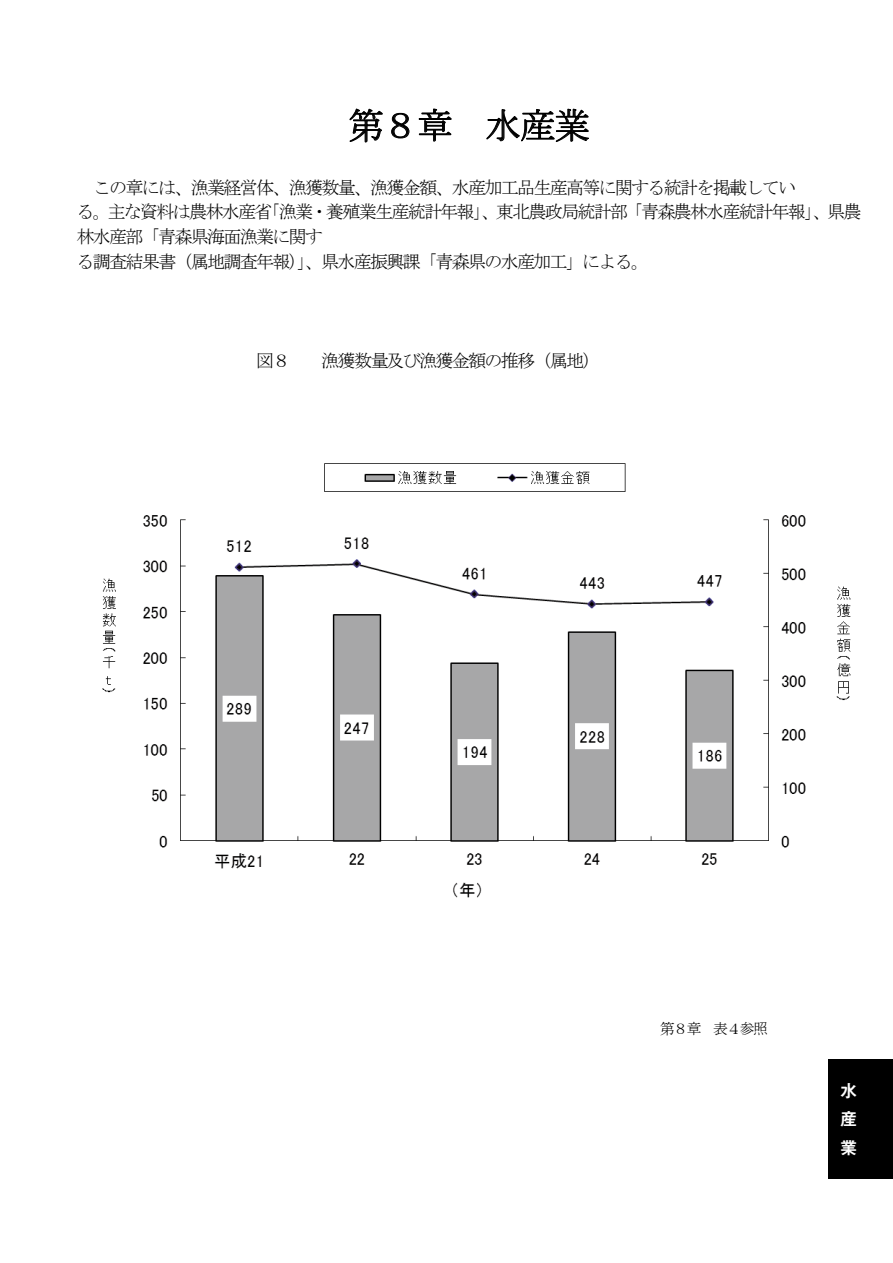
<style>
.page{position:relative;width:893px;height:1263px;background:#fff}
.page>*{position:absolute;margin:0;border:0;box-sizing:border-box;transform-origin:0 0}
.t1{font:36px "MS Mincho";letter-spacing:-.045em;color:#000}
.t2{font:18px/24.8px "MS Mincho";letter-spacing:-.095em;color:#000}
.t3{font:18px/26.8px "MS P Gothic";color:#fff;text-align:justify}
.t4{font:700 16.5px/28.8px "Gothic MB101 Pr 6 De";color:#fff;text-align:justify}
.t5{font:15px "MS Mincho";letter-spacing:-.115em;color:#000}
</style>
<div class="page">
<svg style="left:349px;top:108px;width:33px;height:34px"></svg>
<svg style="left:391px;top:113px;width:19px;height:26px"></svg>
<svg style="left:419px;top:108px;width:32px;height:34px"></svg>
<svg style="left:486px;top:108px;width:103px;height:34px"></svg>
<img style="left:102px;top:463px;width:749px;height:435px">
<div style="left:828px;top:1059px;width:65px;height:120px;background:#000"></div>
<h1 class="t1" style="left:348px;top:107px;width:244px">第８章 水産業</h1>
<p class="t2" style="left:77px;top:175px;width:786px;text-indent:16px">この章には、漁業経営体、漁獲数量、漁獲金額、水産加工品生産高等に関する統計を掲載してい<br>る。主な資料は農林水産省｢漁業・養殖業生産統計年報｣、東北農政局統計部「青森農林水産統計年報」、県農林水産部「青森県海面漁業に関す<br>る調査結果書（属地調査年報）」、県水産振興課「青森県の水産加工」による。</p>
<p class="t2" style="left:256px;top:348px;width:36px">図８</p>
<p class="t2" style="left:321px;top:348px;width:281px">漁獲数量及び漁獲金額の推移（属地）</p>
<p class="t5" style="left:660px;top:1021px;width:110px">第８章 表４参照</p>
<p class="t4" style="left:840px;top:1075px;width:18px">水産業</p>
<p class="t3" style="left:839px;top:1081px;width:19px">水産業</p>
</div>
